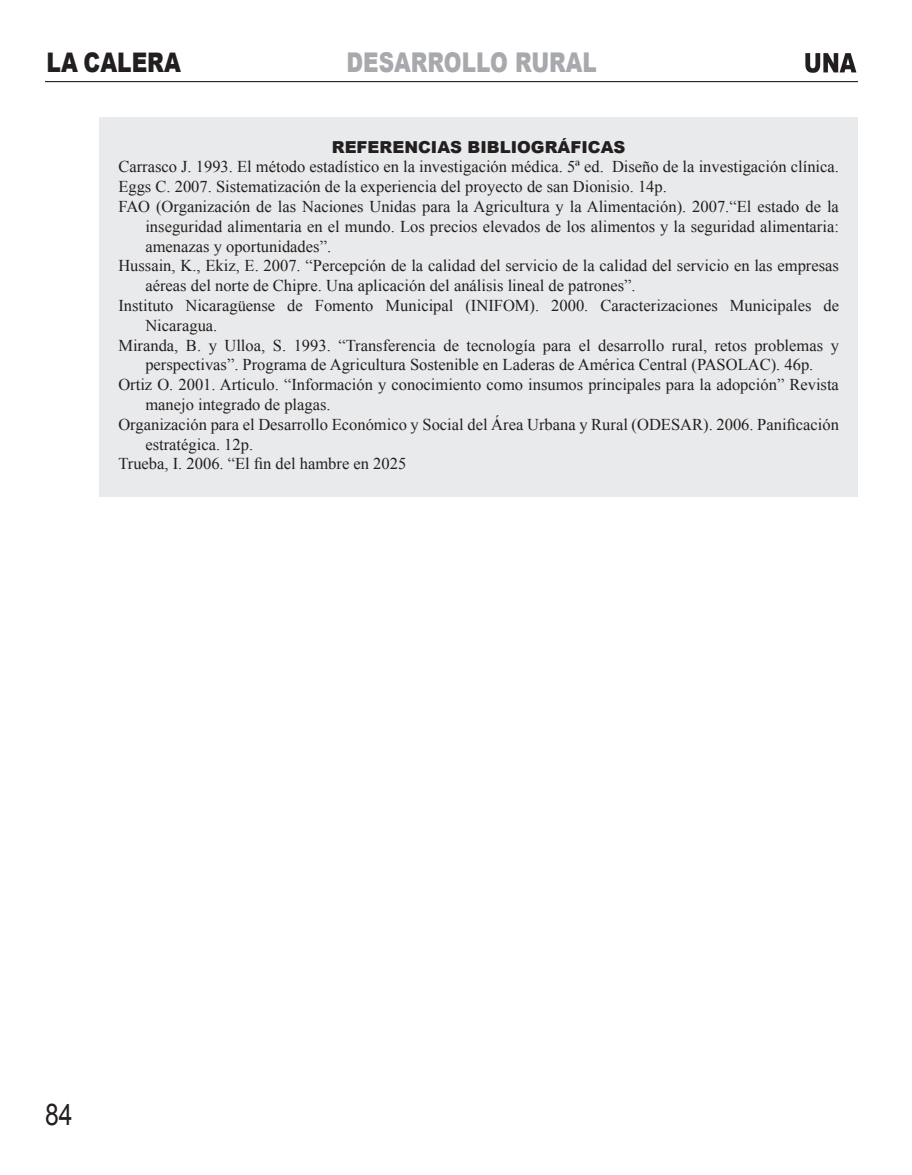
<style>
.page{position:relative;width:912px;height:1175px;background:#fff}
.page>*{position:absolute;margin:0;border:0;box-sizing:border-box;transform-origin:0 0}
.t1{font:29.85px "Arial";color:#231f20;scale:.83 1}
.t2{font:900 27.15px "Arial";color:#a8a9ad;scale:.79 1}
.t3{font:900 27px "Arial";color:#231f20;scale:.8 1}
.t4{font:16.5px/19.8px "Times New Roman";color:#231f20}
.t5{font:900 16.5px "Arial";color:#231f20}
</style>
<div class="page">
<hr style="left:45px;top:81px;width:812px;height:1px;background:#231f20">
<svg style="left:805px;top:53px;width:51px;height:20px"></svg>
<div style="left:99px;top:117px;width:758px;height:379px;background:#e9eaeb"></div>
<h2 class="t2" style="left:397px;top:48px;width:190px">AGRONOMÍA</h2>
<h3 class="t3" style="left:47px;top:48px;width:169px">LA CALERA</h3>
<h2 class="t2" style="left:346px;top:48px;width:318px">DES RROLLO RURAL</h2>
<p class="t5" style="left:332px;top:137px;width:295px">REFERENCIAS BIBLIOGRÁFICAS</p>
<p class="t4" style="left:118px;top:157px;width:722px">Carrasco J. 1993. El método estadístico en la investigación médica. 5ª ed. Diseño de la investigación clínica.</p>
<p class="t4" style="left:118px;top:176px;width:550px">Eggs C. 2007. Sistematización de la experiencia del proyecto de san Dionisio. 14p.</p>
<p class="t4" style="left:145px;top:196px;width:695px;text-align:justify;text-indent:-27px">FAO (Organización de las Naciones Unidas para la Agricultura y la Alimentación). 2007.“El estado de la inseguridad alimentaria en el mundo. Los precios elevados de los alimentos y la seguridad alimentaria: amenazas y oportunidades”.</p>
<p class="t4" style="left:145px;top:256px;width:694px;text-indent:-27px">Hussain, K., Ekiz, E. 2007. “Percepción de la calidad del servicio de la calidad del servicio en las empresas aéreas del norte de Chipre. Una aplicación del análisis lineal de patrones”.</p>
<p class="t4" style="left:145px;top:295px;width:695px;text-indent:-27px">Instituto Nicaragüense de Fomento Municipal (INIFOM). 2000. Caracterizaciones Municipales de<br>Nicaragua.</p>
<p class="t4" style="left:118px;top:335px;width:721px;text-align:center">Miranda, B. y Ulloa, S. 1 993. “Transferencia de tecnología para el desarrollo rural, retos problemas y perspectivas”. Programa de Agricultura Sostenible en Laderas de América Central (PASOLAC). 46p.</p>
<p class="t4" style="left:145px;top:374px;width:694px;text-indent:-27px">Ortiz O. 2001 . Articulo. “Información y conocimiento como insumos principales para la adopción” Revista manejo integrado de plagas.</p>
<p class="t4" style="left:145px;top:414px;width:694px;text-indent:-27px">Organización para el Desarrollo Económico y Social del Área Urbana y Rural (ODESAR). 2006. Panificación estratégica. 12p.</p>
<p class="t4" style="left:118px;top:454px;width:289px">Trueba, I. 2006. “El fin del hambre en 2025</p>
<h1 class="t1" style="left:45px;top:1097px;width:17px">84</h1>
</div>
